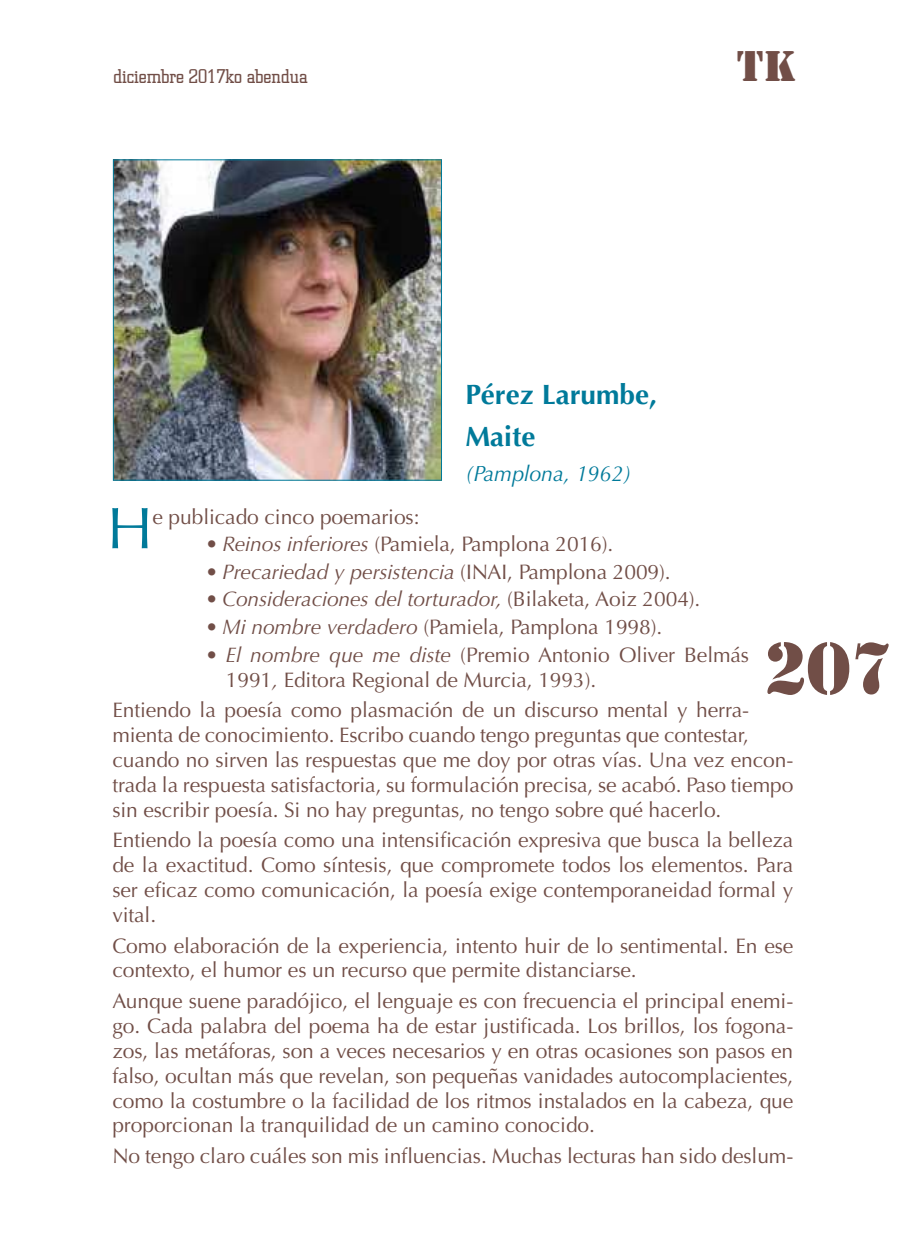
<style>
.page{position:relative;width:908px;height:1248px;background:#fff}
.page>*{position:absolute;margin:0;border:0;box-sizing:border-box;transform-origin:0 0}
.t1{font:68px "Stencil Std";color:#714e47}
.t2{font:58.8px "Optima";color:#007a9a}
.t3{font:40px "Stencil Std";color:#714e47}
.t4{font:700 28px/42.2px "Optima";color:#007a9a}
.t5{font:italic 22px "Optima";color:#007a9a}
.t6{font:21px/24.8px "Optima";letter-spacing:-.005em;color:#714e47}
.t7{font:italic 21px "Optima";letter-spacing:-.005em;color:#714e47}
.t8{font:300 20px "Square Slabserif 711 BT";color:#714e47}
.s1{font-style:italic}
.s2{font-style:normal}
</style>
<div class="page">
<img style="left:115px;top:161px;width:325px;height:317px">
<div style="left:113px;top:159px;width:329px;height:321px;border:1px solid #007a9a"></div>
<p class="t8" style="left:113px;top:64px;width:196px">diciembre 2017ko abendua</p>
<h3 class="t3" style="left:736px;top:40px;width:61px">TK</h3>
<h3 class="t4" style="left:465px;top:373px;width:193px">Pérez Larumbe,<br>Maite</h3>
<p class="t5" style="left:465px;top:460px;width:168px">(Pamplona, 1962)</p>
<h2 class="t2" style="left:107px;top:494px;width:47px">H</h2>
<p class="t6" style="left:152px;top:505px;width:268px">e publicado cinco poemarios:</p>
<p class="t6" style="left:206px;top:531px;width:409px"><span class="s1">• Reinos inferiores</span> (Pamiela, Pamplona 2016).</p>
<p class="t7" style="left:206px;top:559px;width:466px">• Precariedad y persistencia <span class="s2">(INAI, Pamplona 2009).</span></p>
<p class="t7" style="left:206px;top:587px;width:496px">• Consideraciones del torturador, <span class="s2">(Bilaketa, Aoiz 2004).</span></p>
<p class="t6" style="left:206px;top:615px;width:457px"><span class="s1">• Mi nombre verdadero</span> (Pamiela, Pamplona 1998).</p>
<p class="t6" style="left:226px;top:642px;width:524px;text-indent:-20px"><span class="s1">• El nombre que me diste</span> (Premio Antonio Oliver Belmás<br>1991<span class="s1">,</span> Editora Regional de Murcia, 1993).</p>
<p class="t6" style="left:112px;top:698px;width:682px">Entiendo la poesía como plasmación de un discurso mental y herra&shy;mienta de conocimiento. Escribo cuando tengo preguntas que contestar, cuando no sirven las respuestas que me doy por otras vías. Una vez encon&shy;trada la respuesta satisfactoria, su formulación precisa, se acabó. Paso tiempo sin escribir poesía. Si no hay preguntas, no tengo sobre qué hacerlo.</p>
<p class="t6" style="left:112px;top:828px;width:682px;text-align:justify">Entiendo la poesía como una intensificación expresiva que busca la belleza de la exactitud. Como síntesis, que compromete todos los elementos. Para ser eficaz como comunicación, la poesía exige contemporaneidad formal y vital.</p>
<p class="t6" style="left:112px;top:933px;width:682px">Como elaboración de la experiencia, intento huir de lo sentimental. En ese contexto, el humor es un recurso que permite distanciarse.</p>
<p class="t6" style="left:112px;top:988px;width:682px;text-align:justify">Aunque suene paradójico, el lenguaje es con frecuencia el principal enemi&shy;go. Cada palabra del poema ha de estar justificada. Los brillos, los fogona&shy;zos, las metáforas, son a veces necesarios y en otras ocasiones son pasos en falso, ocultan más que revelan, son pequeñas vanidades autocomplacientes, como la costumbre o la facilidad de los ritmos instalados en la cabeza, que proporcionan la tranquilidad de un camino conocido.</p>
<p class="t6" style="left:112px;top:1143px;width:682px">No tengo claro cuáles son mis infl uencias. Muchas lecturas han sido deslum-</p>
<h1 class="t1" style="left:763px;top:624px;width:130px">207</h1>
</div>
